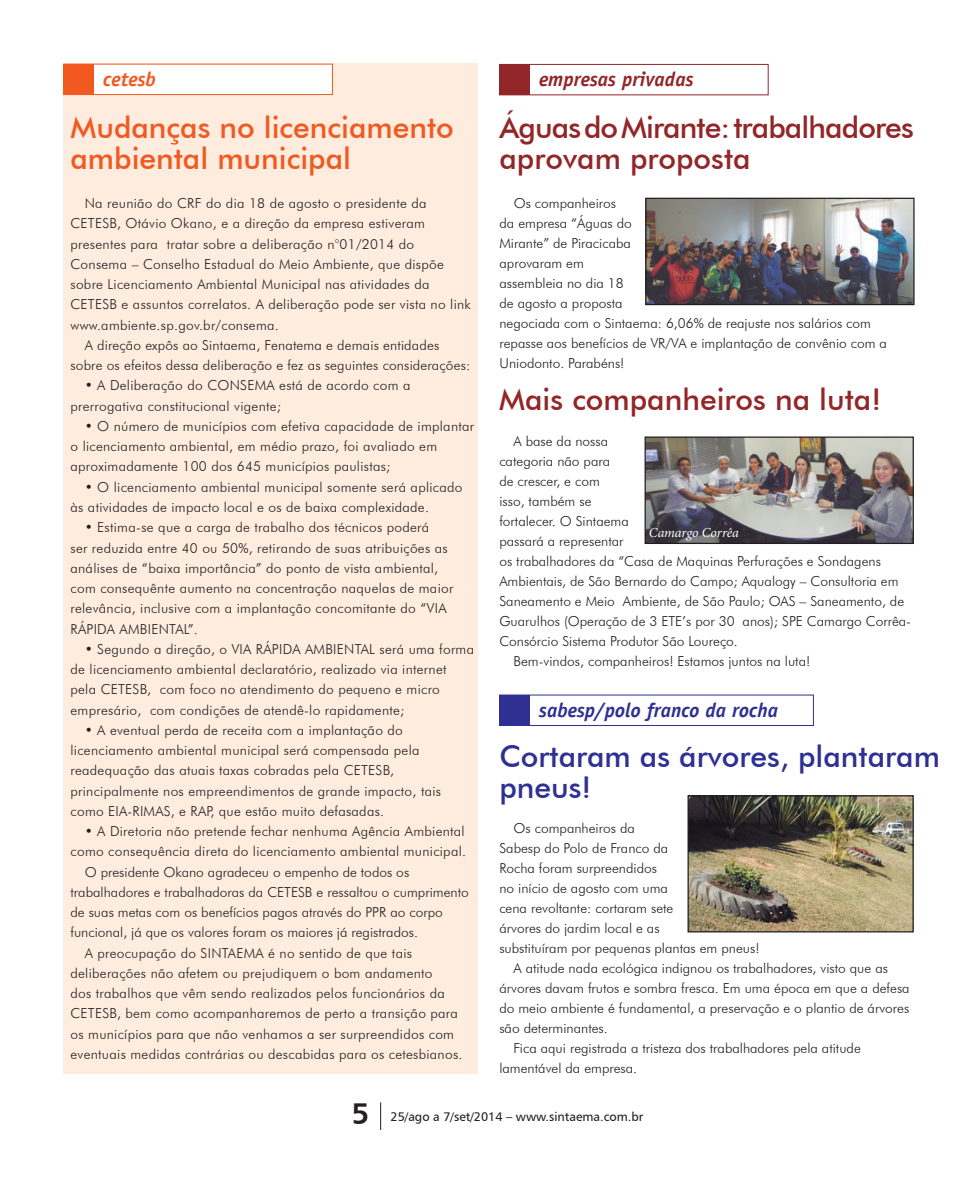
<style>
.page{position:relative;width:978px;height:1191px;background:#fff}
.page>*{position:absolute;margin:0;border:0;box-sizing:border-box;transform-origin:0 0}
.Título_OK{font:500 30px/31.2px "Futura BT";letter-spacing:-.03em;color:#922629}
.Título_OK-2{font:500 30px/31.2px "Futura BT";color:#f15921}
.Título_OK-3{font:500 30px/31.2px "Futura BT";color:#2e3092}
.Título_OK-4{font:500 30px "Futura BT";color:#922629}
.t1{font:30px "Humanist 777 BT Bold B";color:#231f20}
.t2{font:italic 700 20px "Officina Sans";color:#2e3092}
.t3{font:italic 700 20px "Officina Sans";color:#922629}
.t4{font:italic 700 20px "Officina Sans";color:#f15921}
.t5{font:300 13.75px/20.2px "Futura BT";letter-spacing:.02em;color:#231f20}
.t6{font:300 13.75px/20px "Futura BT";color:#231f20}
.Legenda{font:italic 13.75px "Minion Pro";letter-spacing:-.005em;color:#fff}
.t7{font:12.5px "Humanist 777 BT Roman B";color:#231f20}
</style>
<div class="page">
<svg style="left:380px;top:1102px;width:1px;height:28px"></svg>
<div style="left:63px;top:64px;width:415px;height:1010px;background:#feecdf"></div>
<div style="left:63px;top:64px;width:270px;height:31px;background:#fff;border:1px solid #f15921"></div>
<div style="left:64px;top:64px;width:30px;height:31px;background:#f15921"></div>
<div style="left:499px;top:64px;width:269px;height:31px;background:#fff;border:1px solid #922629"></div>
<div style="left:499px;top:64px;width:31px;height:31px;background:#922629"></div>
<div style="left:499px;top:694px;width:315px;height:32px;background:#fff;border:1px solid #2e3092"></div>
<div style="left:500px;top:695px;width:30px;height:30px;background:#2e3092"></div>
<img style="left:647px;top:200px;width:266px;height:103px">
<div style="left:645px;top:198px;width:270px;height:107px;border:1px solid #231f20"></div>
<img style="left:689px;top:797px;width:223px;height:133px">
<div style="left:687px;top:795px;width:227px;height:137px;border:1px solid #231f20"></div>
<img style="left:647px;top:438px;width:265px;height:104px">
<div style="left:645px;top:436px;width:269px;height:108px;border:1px solid #231f20"></div>
<p class="t4" style="left:103px;top:67px;width:54px">cetesb</p>
<p class="Título_OK-2" style="left:71px;top:111px;width:385px">Mudanças no licenciamento ambiental municipal</p>
<p class="t5" style="left:71px;top:193px;width:402px;text-indent:14px">Na reunião do CRF do dia 18 de agosto o presidente da CETESB, Otávio Okano, e a direção da empresa estiveram presentes para tratar sobre a deliberação n°01/2014 do Consema – Conselho Estadual do Meio Ambiente, que dispõe sobre Licenciamento Ambiental Municipal nas atividades da CETESB e assuntos correlatos. A deliberação pode ser vista no link www.ambiente.sp.gov.br/consema.</p>
<p class="t5" style="left:71px;top:335px;width:401px;text-indent:14px">A direção expôs ao Sintaema, Fenatema e demais entidades sobre os efeitos dessa deliberação e fez as seguintes considerações:</p>
<p class="t5" style="left:71px;top:375px;width:342px;text-indent:14px">• A Deliberação do CONSEMA está de acordo com a prerrogativa constitucional vigente;</p>
<p class="t5" style="left:71px;top:416px;width:405px;text-indent:14px">• O número de municípios com efetiva capacidade de implantar o licenciamento ambiental, em médio prazo, foi avaliado em aproximadamente 100 dos 645 municípios paulistas;</p>
<p class="t5" style="left:71px;top:476px;width:394px;text-indent:14px">• O licenciamento ambiental municipal somente será aplicado às atividades de impacto local e os de baixa complexidade.</p>
<p class="t5" style="left:71px;top:517px;width:384px;text-indent:14px">• Estima-se que a carga de trabalho dos técnicos poderá<br>ser reduzida entre 40 ou 50%, retirando de suas atribuições as análises de “baixa importância” do ponto de vista ambiental, com consequênte aumento na concentração naquelas de maior relevância, inclusive com a implantação concomitante do “VIA RÁPIDA AMBIENTAL”.</p>
<p class="t5" style="left:71px;top:638px;width:405px;text-indent:14px">• Segundo a direção, o VIA RÁPIDA AMBIENTAL será uma forma de licenciamento ambiental declaratório, realizado via internet pela CETESB, com foco no atendimento do pequeno e micro empresário, com condições de atendê-lo rapidamente;</p>
<p class="t5" style="left:71px;top:719px;width:372px;text-indent:14px">• A eventual perda de receita com a implantação do licenciamento ambiental municipal será compensada pela readequação das atuais taxas cobradas pela CETESB, principalmente nos empreendimentos de grande impacto, tais como EIA-RIMAS, e RAP, que estão muito defasadas.</p>
<p class="t5" style="left:71px;top:821px;width:397px;text-align:right">• A Diretoria não pretende fechar nenhuma Agência Ambiental como consequência direta do licenciamento ambiental municipal.</p>
<p class="t6" style="left:71px;top:861px;width:400px;text-indent:14px">O presidente Okano agradeceu o empenho de todos os trabalhadores e trabalhadoras da CETESB e ressaltou o cumprimento de suas metas com os benefícios pagos através do PPR ao corpo funcional, já que os valores foram os maiores já registrados.</p>
<p class="t5" style="left:71px;top:942px;width:394px;text-indent:14px">A preocupação do SINTAEMA é no sentido de que tais deliberações não afetem ou prejudiquem o bom andamento<br>dos trabalhos que vêm sendo realizados pelos funcionários da CETESB, bem como acompanharemos de perto a transição para os municípios para que não venhamos a ser surpreendidos com eventuais medidas contrárias ou descabidas para os cetesbianos.</p>
<p class="t3" style="left:539px;top:67px;width:156px">empresas privadas</p>
<p class="Título_OK" style="left:499px;top:111px;width:416px">Águas do Mirante: trabalhadores aprovam proposta</p>
<p class="t6" style="left:499px;top:193px;width:389px;text-indent:14px">Os companheiros<br>da empresa “Águas do<br>Mirante” de Piracicaba<br>aprovaram em<br>assembleia no dia 18<br>de agosto a proposta<br>negociada com o Sintaema: 6,06% de reajuste nos salários com repasse aos benefícios de VR/VA e implantação de convênio com a<br>Uniodonto. Parabéns!</p>
<p class="Título_OK-4" style="left:499px;top:381px;width:383px">Mais companheiros na luta!</p>
<p class="t6" style="left:499px;top:431px;width:413px;text-indent:14px">A base da nossa<br>categoria não para<br>de crescer, e com<br>isso, também se<br>fortalecer. O Sintaema<br>passará a representar<br>os trabalhadores da “Casa de Maquinas Perfurações e Sondagens Ambientais, de São Bernardo do Campo; Aqualogy – Consultoria em Saneamento e Meio Ambiente, de São Paulo; OAS – Saneamento, de Guarulhos (Operação de 3 ETE’s por 30 anos); SPE Camargo Corrêa-Consórcio Sistema Produtor São Loureço.</p>
<p class="t6" style="left:514px;top:651px;width:298px">Bem-vindos, companheiros! Estamos juntos na luta!</p>
<p class="Legenda" style="left:649px;top:523px;width:92px">Camargo Corrêa</p>
<p class="t2" style="left:539px;top:698px;width:240px">sabesp/polo franco da rocha</p>
<p class="Título_OK-3" style="left:499px;top:740px;width:442px">Cortaram as árvores, plantaram pneus!</p>
<p class="t6" style="left:499px;top:818px;width:262px;text-indent:14px">Os companheiros da<br>Sabesp do Polo de Franco da<br>Rocha foram surpreendidos<br>no início de agosto com uma<br>cena revoltante: cortaram sete<br>árvores do jardim local e as<br>substituíram por pequenas plantas em pneus!</p>
<p class="t6" style="left:499px;top:958px;width:412px;text-indent:14px">A atitude nada ecológica indignou os trabalhadores, visto que as árvores davam frutos e sombra fresca. Em uma época em que a defesa do meio ambiente é fundamental, a preservação e o plantio de árvores são determinantes.</p>
<p class="t6" style="left:499px;top:1038px;width:363px;text-indent:14px">Fica aqui registrada a tristeza dos trabalhadores pela atitude lamentável da empresa.</p>
<h1 class="t1" style="left:351px;top:1094px;width:19px">5</h1>
<p class="t7" style="left:391px;top:1108px;width:254px">25/ago a 7/set/2014 – www.sintaema.com.br</p>
</div>
